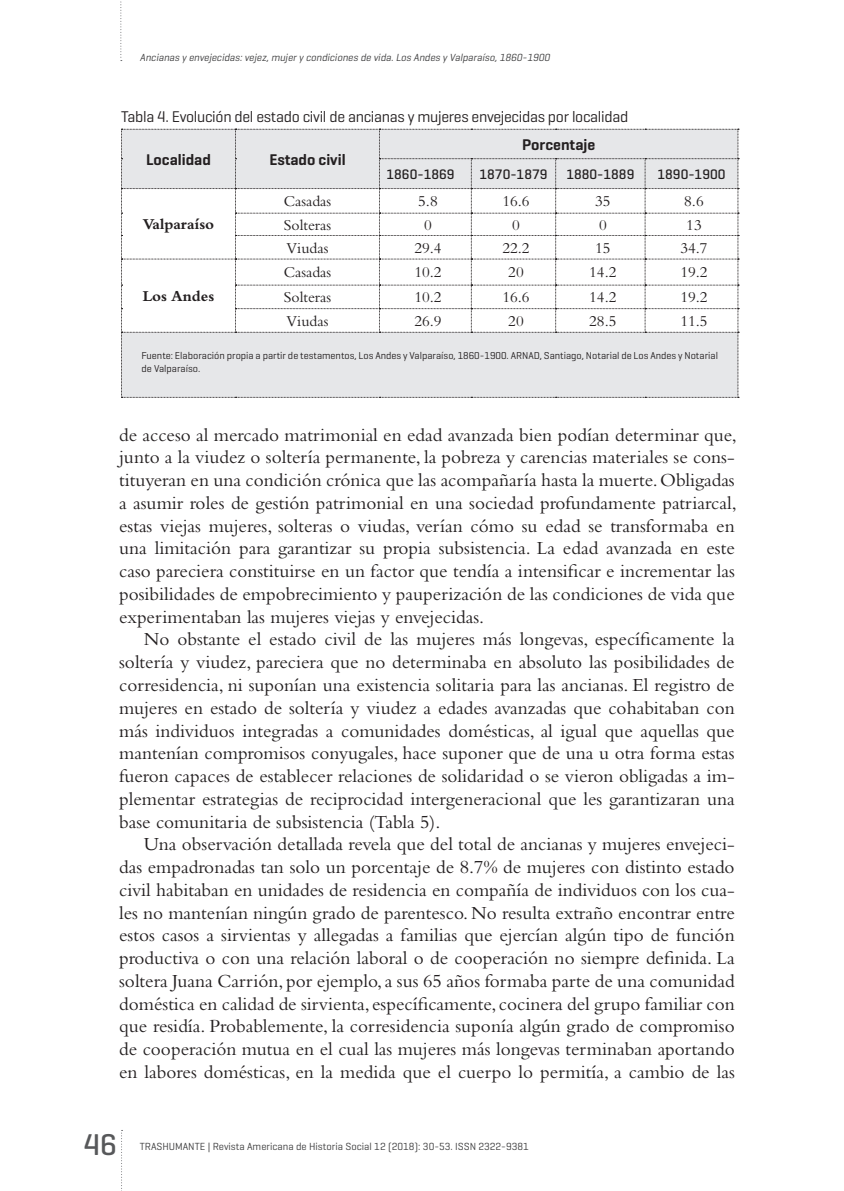
<style>
.page{position:relative;width:844px;height:1191px;background:#fff}
.page>*{position:absolute;margin:0;border:0;box-sizing:border-box;transform-origin:0 0}
.t1{font:500 30.62px "Geogrotesque";color:#57585a}
.t2{font:19.25px/22.8px "Bembo Std";color:#231f20;text-align:justify}
.t3{font:15.75px "Bembo Std";color:#231f20}
.t4{font:15.75px "Geogrotesque";letter-spacing:-.02em;color:#231f20}
.t5{font:600 15.75px "Geogrotesque";color:#231f20}
.t6{font:700 15.75px "Bembo Std";color:#231f20}
.t7{font:500 14px "Geogrotesque";color:#231f20}
.t8{font:italic 10.5px "Geogrotesque";color:#3e3e3f}
.t9{font:10.5px "Geogrotesque";color:#3e3e3f}
.t10{font:10.15px/12.2px "Geogrotesque";color:#231f20}
</style>
<div class="page">
<svg style="left:121px;top:1130px;width:1px;height:61px"></svg>
<svg style="left:120px;top:1px;width:2px;height:60px"></svg>
<svg style="left:121px;top:129px;width:617px;height:269px"></svg>
<p class="t8" style="left:140px;top:51px;width:413px">Ancianas y envejecidas:vejez,mujery condiciones de vida.Los Andes y Valparaíso,1860-1900</p>
<p class="t4" style="left:121px;top:107px;width:508px">Tabla 4. Evolución del estado civil de ancianas y mujeres envejecidas por localidad</p>
<p class="t5" style="left:146px;top:150px;width:66px">Localidad</p>
<p class="t5" style="left:269px;top:150px;width:78px">Estado civil</p>
<p class="t5" style="left:522px;top:135px;width:75px">Porcentaje</p>
<p class="t6" style="left:143px;top:215px;width:73px">Valparaíso</p>
<p class="t7" style="left:386px;top:165px;width:69px">1860-1869</p>
<p class="t7" style="left:479px;top:165px;width:69px">1870-1879</p>
<p class="t7" style="left:566px;top:165px;width:69px">1880-1889</p>
<p class="t7" style="left:657px;top:165px;width:69px">1890-1900</p>
<p class="t3" style="left:283px;top:192px;width:49px">Casadas</p>
<p class="t3" style="left:418px;top:192px;width:21px">5.8</p>
<p class="t3" style="left:502px;top:192px;width:29px">16.6</p>
<p class="t3" style="left:595px;top:192px;width:17px">35</p>
<p class="t3" style="left:684px;top:192px;width:21px">8.6</p>
<p class="t3" style="left:284px;top:215px;width:49px">Solteras</p>
<p class="t3" style="left:424px;top:215px;width:9px">0</p>
<p class="t3" style="left:512px;top:215px;width:9px">0</p>
<p class="t3" style="left:599px;top:215px;width:9px">0</p>
<p class="t3" style="left:686px;top:215px;width:17px">13</p>
<p class="t3" style="left:286px;top:238px;width:44px">Viudas</p>
<p class="t3" style="left:414px;top:238px;width:29px">29.4</p>
<p class="t3" style="left:502px;top:238px;width:29px">22.2</p>
<p class="t3" style="left:595px;top:238px;width:17px">15</p>
<p class="t3" style="left:680px;top:238px;width:29px">34.7</p>
<p class="t3" style="left:283px;top:263px;width:49px">Casadas</p>
<p class="t3" style="left:414px;top:263px;width:29px">10.2</p>
<p class="t3" style="left:508px;top:263px;width:17px">20</p>
<p class="t3" style="left:589px;top:263px;width:29px">14.2</p>
<p class="t3" style="left:680px;top:263px;width:29px">19.2</p>
<p class="t3" style="left:284px;top:288px;width:49px">Solteras</p>
<p class="t3" style="left:414px;top:288px;width:29px">10.2</p>
<p class="t3" style="left:502px;top:288px;width:29px">16.6</p>
<p class="t3" style="left:589px;top:288px;width:29px">14.2</p>
<p class="t3" style="left:680px;top:288px;width:29px">19.2</p>
<p class="t3" style="left:286px;top:312px;width:44px">Viudas</p>
<p class="t3" style="left:414px;top:312px;width:29px">26.9</p>
<p class="t3" style="left:508px;top:312px;width:17px">20</p>
<p class="t3" style="left:589px;top:312px;width:29px">28.5</p>
<p class="t3" style="left:680px;top:312px;width:29px">11.5</p>
<p class="t10" style="left:141px;top:349px;width:578px">Fuente: Elaboración propia a partir de testamentos, Los Andes y Valparaíso, 1860-1900. ARNAD, Santiago, Notarial de Los Andes y Notarial de Valparaíso.</p>
<p class="t6" style="left:143px;top:287px;width:73px">Los Andes</p>
<p class="t2" style="left:119px;top:423px;width:619px">de acceso al mercado matrimonial en edad avanzada bien podían determinar que, junto a la viudez o soltería permanente, la pobreza y carencias materiales se cons&shy;tituyeran en una condición crónica que las acompañaría hasta la muerte. Obligadas a asumir roles de gestión patrimonial en una sociedad profundamente patriarcal, estas viejas mujeres, solteras o viudas, verían cómo su edad se transformaba en una limitación para garantizar su propia subsistencia. La edad avanzada en este caso pareciera constituirse en un factor que tendía a intensificar e incrementar las posibilidades de empobrecimiento y pauperización de las condiciones de vida que experimentaban las mujeres viejas y envejecidas.</p>
<p class="t2" style="left:119px;top:627px;width:617px;text-indent:25px">No obstante el estado civil de las mujeres más longevas, específicamente la soltería y viudez, pareciera que no determinaba en absoluto las posibilidades de corresidencia, ni suponían una existencia solitaria para las ancianas. El registro de mujeres en estado de soltería y viudez a edades avanzadas que cohabitaban con más individuos integradas a comunidades domésticas, al igual que aquellas que mantenían compromisos conyugales, hace suponer que de una u otra forma estas fueron capaces de establecer relaciones de solidaridad o se vieron obligadas a im&shy;plementar estrategias de reciprocidad intergeneracional que les garantizaran una base comunitaria de subsistencia (Tabla 5).</p>
<p class="t2" style="left:119px;top:832px;width:617px;text-indent:25px">Una observación detallada revela que del total de ancianas y mujeres envejeci&shy;das empadronadas tan solo un porcentaje de 8.7% de mujeres con distinto estado civil habitaban en unidades de residencia en compañía de individuos con los cua&shy;les no mantenían ningún grado de parentesco. No resulta extraño encontrar entre estos casos a sirvientas y allegadas a familias que ejercían algún tipo de función productiva o con una relación laboral o de cooperación no siempre definida. La soltera Juana Carrión, por ejemplo, a sus 65 años formaba parte de una comunidad doméstica en calidad de sirvienta, específicamente, cocinera del grupo familiar con que residía. Probablemente, la corresidencia suponía algún grado de compromiso de cooperación mutua en el cual las mujeres más longevas terminaban aportando en labores domésticas, en la medida que el cuerpo lo permitía, a cambio de las</p>
<h1 class="t1" style="left:83px;top:1125px;width:35px">46</h1>
<p class="t9" style="left:140px;top:1139px;width:390px">TRASHUMANTE | Revista Americana de Historia Social 12 (2018): 30-53. ISSN 2322-9381</p>
</div>
